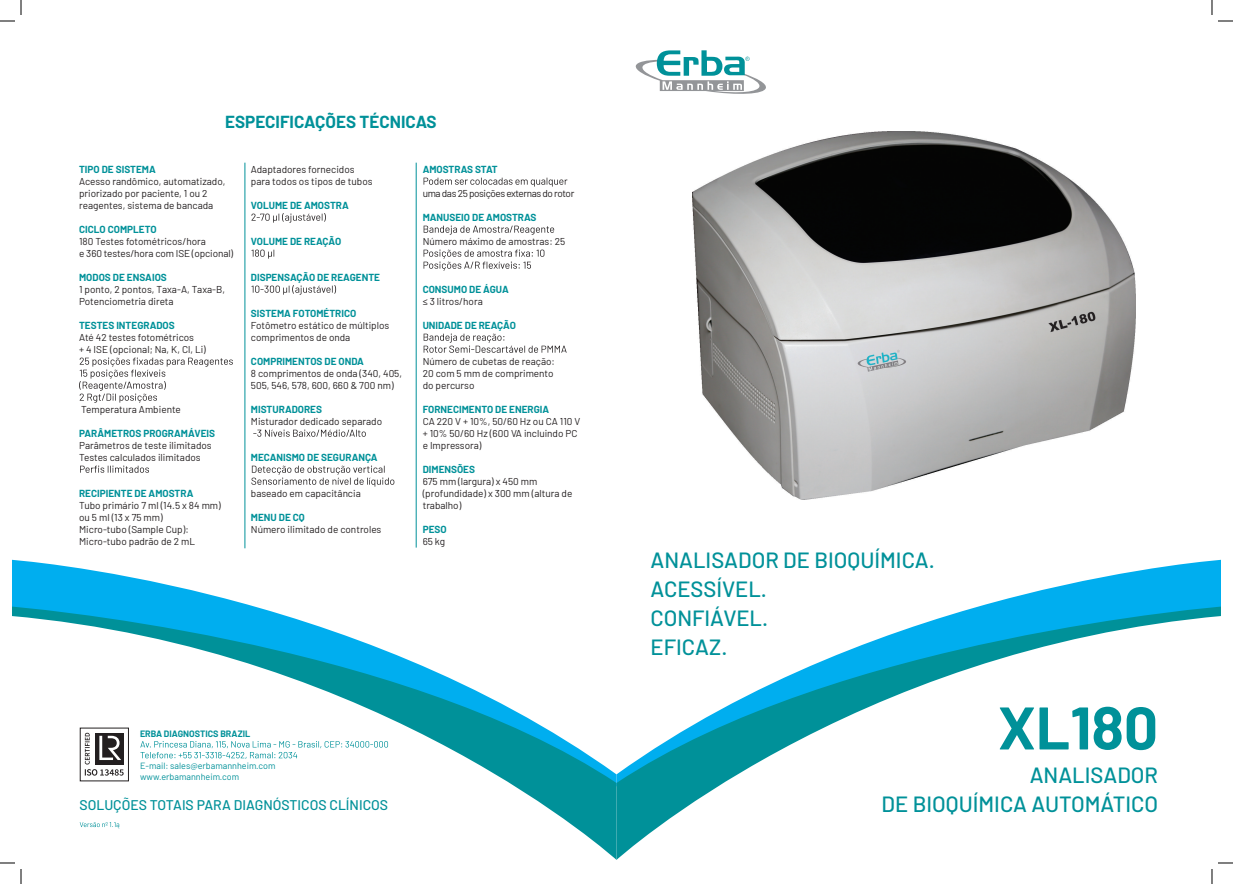
<style>
.page{position:relative;width:1233px;height:884px;background:#fff}
.page>*{position:absolute;margin:0;border:0;box-sizing:border-box;transform-origin:0 0}
.t1{font:700 60px "Barlow";color:#009199}
.t2{font:500 22px/29px "Barlow";color:#009199}
.t3{font:700 17px "Barlow";color:#009199}
.t4{font:500 14px "Barlow";color:#009199}
.t5{font:10px/12px "Barlow";color:#231f20}
.t6{font:700 10px "Barlow";color:#009199}
.t7{font:10px "Barlow";letter-spacing:-.04em;color:#231f20}
.t8{font:9px/10.8px "Barlow";color:#009199}
.t9{font:700 9px "Barlow";color:#009199}
</style>
<div class="page">
<img style="left:693px;top:132px;width:442px;height:367px">
<svg style="left:980px;top:560px;width:240px;height:46px;fill:#00aeef"></svg>
<svg style="left:616px;top:606px;width:604px;height:254px"></svg>
<svg style="left:12px;top:560px;width:241px;height:46px;fill:#00aeef"></svg>
<svg style="left:12px;top:606px;width:604px;height:254px"></svg>
<svg style="left:636px;top:50px;width:130px;height:44px"></svg>
<div style="left:80px;top:728px;width:48px;height:53px;background:#fff"></div>
<svg style="left:85px;top:733px;width:39px;height:43px"></svg>
<svg style="left:79px;top:358px;width:154px;height:45px"></svg>
<svg style="left:80px;top:466px;width:69px;height:7px"></svg>
<svg style="left:251px;top:213px;width:75px;height:10px"></svg>
<svg style="left:251px;top:250px;width:23px;height:9px"></svg>
<svg style="left:251px;top:285px;width:85px;height:10px"></svg>
<svg style="left:253px;top:430px;width:113px;height:7px"></svg>
<svg style="left:251px;top:466px;width:143px;height:21px"></svg>
<svg style="left:423px;top:178px;width:144px;height:9px"></svg>
<svg style="left:423px;top:226px;width:131px;height:9px"></svg>
<svg style="left:423px;top:250px;width:121px;height:20px"></svg>
<svg style="left:423px;top:334px;width:143px;height:19px"></svg>
<hr style="left:245px;top:163px;width:1px;height:385px;background:#009199">
<hr style="left:416px;top:163px;width:1px;height:385px;background:#009199">
<svg style="left:80px;top:822px;width:39px;height:6px"></svg>
<svg style="left:140px;top:741px;width:248px;height:18px"></svg>
<svg style="left:1218px;top:20px;width:15px;height:2px"></svg>
<svg style="left:1218px;top:862px;width:15px;height:2px"></svg>
<svg style="left:0;top:0;width:22px;height:22px"></svg>
<svg style="left:0;top:862px;width:22px;height:22px"></svg>
<svg style="left:1211px;top:0;width:1px;height:15px"></svg>
<svg style="left:1211px;top:869px;width:1px;height:15px"></svg>
<h3 class="t3" style="left:225px;top:109px;width:213px">ESPECIFICAÇÕES TÉCNICAS</h3>
<p class="t6" style="left:79px;top:162px;width:78px">TIPO DE SISTEMA</p>
<p class="t5" style="left:79px;top:174px;width:148px">Acesso randômico, automatizado, priorizado por paciente, 1 ou 2 reagentes, sistema de bancada</p>
<p class="t6" style="left:79px;top:222px;width:79px">CICLO COMPLETO</p>
<p class="t5" style="left:79px;top:234px;width:156px">180 Testes fotométricos/hora<br>e 360 testes/hora com ISE (opcional)</p>
<p class="t6" style="left:79px;top:270px;width:89px">MODOS DE ENSAIOS</p>
<p class="t5" style="left:79px;top:282px;width:147px">1 ponto, 2 pontos, Taxa-A, Taxa-B,<br>Potenciometria direta</p>
<p class="t6" style="left:79px;top:318px;width:97px">TESTES INTEGRADOS</p>
<p class="t5" style="left:79px;top:330px;width:128px">Até 42 testes fotométricos<br>+ 4 ISE (opcional; Na, K, Cl, Li)</p>
<p class="t5" style="left:81px;top:402px;width:101px">Temperatura Ambiente</p>
<p class="t6" style="left:79px;top:426px;width:137px">PARÂMETROS PROGRAMÁVEIS</p>
<p class="t5" style="left:79px;top:438px;width:134px">Parâmetros de teste ilimitados<br>Testes calculados ilimitados</p>
<p class="t6" style="left:79px;top:486px;width:116px">RECIPIENTE DE AMOSTRA</p>
<p class="t5" style="left:79px;top:498px;width:143px">Tubo primário 7 ml (14.5 x 84 mm) ou 5 ml (13 x 75 mm)<br>Micro-tubo (Sample Cup):<br>Micro-tubo padrão de 2 mL</p>
<p class="t5" style="left:251px;top:162px;width:123px">Adaptadores fornecidos para todos os tipos de tubos</p>
<p class="t6" style="left:251px;top:198px;width:99px">VOLUME DE AMOSTRA</p>
<p class="t6" style="left:251px;top:234px;width:92px">VOLUME DE REAÇÃO</p>
<p class="t6" style="left:251px;top:270px;width:131px">DISPENSAÇÃO DE REAGENTE</p>
<p class="t6" style="left:251px;top:306px;width:107px">SISTEMA FOTOMÉTRICO</p>
<p class="t5" style="left:251px;top:318px;width:140px">Fotômetro estático de múltiplos comprimentos de onda</p>
<p class="t6" style="left:251px;top:354px;width:114px">COMPRIMENTOS DE ONDA</p>
<p class="t5" style="left:251px;top:366px;width:153px">8 comprimentos de onda (340, 405,<br>505, 546, 578, 600, 660 &amp; 700 nm)</p>
<p class="t6" style="left:251px;top:402px;width:73px">MISTURADORES</p>
<p class="t5" style="left:251px;top:414px;width:133px">Misturador dedicado separado</p>
<p class="t6" style="left:251px;top:450px;width:128px">MECANISMO DE SEGURANÇA</p>
<p class="t5" style="left:251px;top:486px;width:111px">baseado em capacitância</p>
<p class="t6" style="left:251px;top:510px;width:55px">MENU DE CQ</p>
<p class="t5" style="left:251px;top:522px;width:132px">Número ilimitado de controles</p>
<p class="t6" style="left:423px;top:162px;width:77px">AMOSTRAS STAT</p>
<p class="t7" style="left:423px;top:186px;width:153px">uma das 25 posições externas do rotor</p>
<p class="t6" style="left:423px;top:210px;width:115px">MANUSEIO DE AMOSTRAS</p>
<p class="t5" style="left:423px;top:234px;width:144px">Número máximo de amostras: 25</p>
<p class="t6" style="left:423px;top:282px;width:87px">CONSUMO DE ÁGUA</p>
<p class="t5" style="left:423px;top:294px;width:62px">≤ 3 litros/hora</p>
<p class="t6" style="left:423px;top:318px;width:95px">UNIDADE DE REAÇÃO</p>
<p class="t5" style="left:423px;top:354px;width:134px">Número de cubetas de reação:<br>20 com 5 mm de comprimento do percurso</p>
<p class="t6" style="left:423px;top:402px;width:128px">FORNECIMENTO DE ENERGIA</p>
<p class="t5" style="left:423px;top:414px;width:159px">CA 220 V + 10%, 50/60 Hz ou CA 110 V + 10% 50/60 Hz (600 VA incluindo PC e Impressora)</p>
<p class="t6" style="left:423px;top:462px;width:54px">DIMENSÕES</p>
<p class="t5" style="left:423px;top:474px;width:151px">675 mm (largura) x 450 mm (profundidade) x 300 mm (altura de trabalho)</p>
<p class="t6" style="left:423px;top:522px;width:25px">PESO</p>
<p class="t5" style="left:423px;top:534px;width:24px">65 kg</p>
<p class="t9" style="left:140px;top:727px;width:112px">ERBA DIAGNOSTICS BRAZIL</p>
<p class="t8" style="left:140px;top:760px;width:137px">E-mail: sales@erbamannheim.com www.erbamannheim.com</p>
<h2 class="t2" style="left:650px;top:544px;width:286px">ANALISADOR DE BIOQUÍMICA.<br>ACESSÍVEL.<br>CONFIÁVEL.<br>EFICAZ.</h2>
<h1 class="t1" style="left:998px;top:683px;width:162px">XL180</h1>
<h2 class="t2" style="left:1029px;top:758px;width:130px">ANALISADOR</h2>
<h3 class="t4" style="left:79px;top:794px;width:310px">SOLUÇÕES TOTAIS PARA DIAGNÓSTICOS CLÍNICOS</h3>
<h2 class="t2" style="left:881px;top:787px;width:278px">DE BIOQUÍMICA AUTOMÁTICO</h2>
</div>
